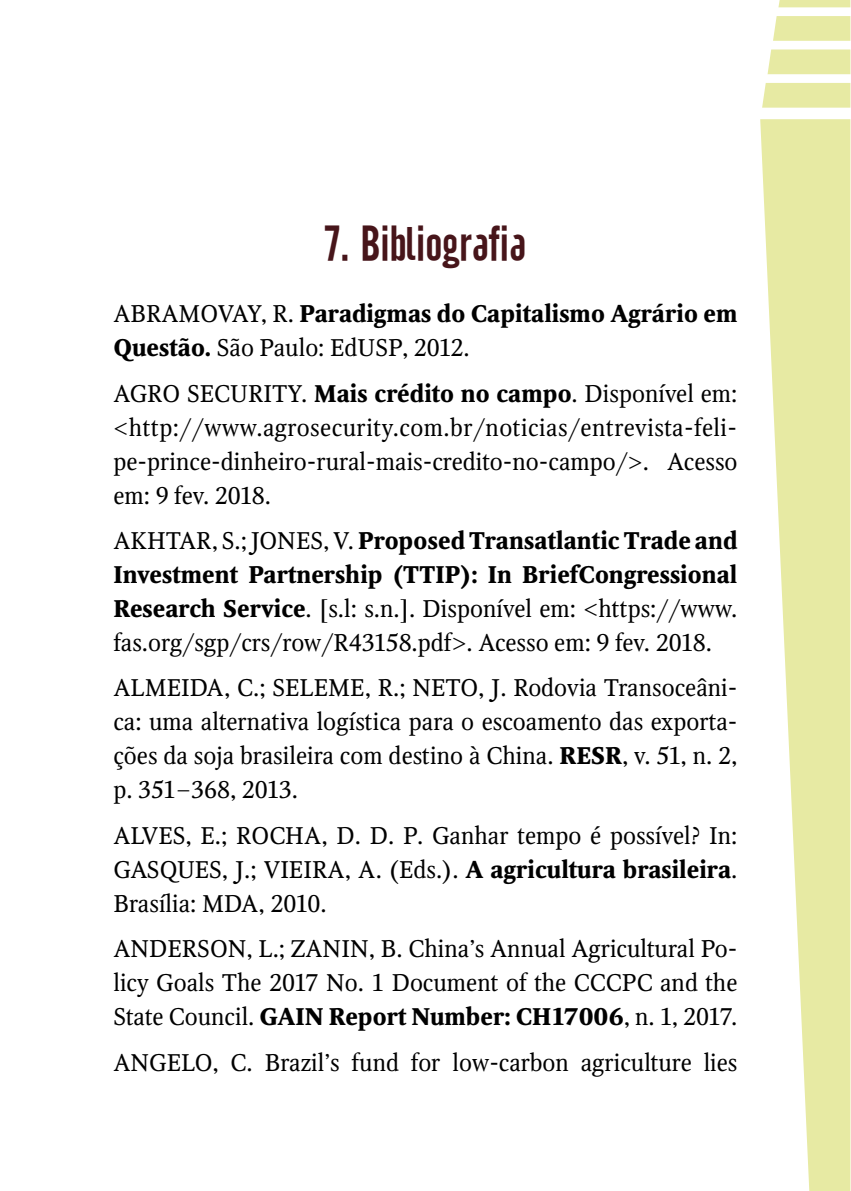
<style>
.page{position:relative;width:851px;height:1191px;background:#fff}
.page>*{position:absolute;margin:0;border:0;box-sizing:border-box;transform-origin:0 0}
.t1{font:48px "Cafeta";color:#47151a}
.t2{font:24px/34px "Octava";color:#000;text-align:justify}
.t3{font:700 24px/34px "Octava";color:#000}
.s1{font-weight:400}
.s2{font-weight:700}
</style>
<div class="page">
<div style="left:762px;top:83px;width:88px;height:25px;background:#e7eaa3"></div>
<svg style="left:767px;top:49px;width:83px;height:25px;background:#e8eaa7"></svg>
<div style="left:773px;top:16px;width:77px;height:25px;background:#e7eaa3"></div>
<svg style="left:778px;top:0;width:72px;height:7px"></svg>
<svg style="left:760px;top:119px;width:90px;height:1072px;fill:#e7eaa3"></svg>
<h1 class="t1" style="left:324px;top:216px;width:203px">7. Bibliografia</h1>
<p class="t3" style="left:113px;top:297px;width:625px"><span class="s1">ABRAMOVAY, R.</span> Paradigmas do Capitalismo Agrário em<br>Questão. <span class="s1">São Paulo: EdUSP, 2012.</span></p>
<p class="t2" style="left:113px;top:376px;width:625px">AGRO SECURITY. <span class="s2">Mais crédito no campo</span>. Disponível em: &lt;http://www.agrosecurity.com.br/noticias/entrevista-feli&shy;pe-prince-dinheiro-rural-mais-credito-no-campo/&gt;. Acesso em: 9 fev. 2018.</p>
<p class="t2" style="left:113px;top:523px;width:625px">AKHTAR, S.; JONES, V. <span class="s2">Proposed Transatlantic Trade and Investment Partnership (TTIP): In BriefCongressional Research Service</span>. [s.l: s.n.]. Disponível em: &lt;https://www. fas.org/sgp/crs/row/R43158.pdf&gt;. Acesso em: 9 fev. 2018.</p>
<p class="t2" style="left:113px;top:671px;width:625px">ALMEIDA, C.; SELEME, R.; NETO, J. Rodovia Transoceâni&shy;ca: uma alternativa logística para o escoamento das exporta&shy;ções da soja brasileira com destino à China. <span class="s2">RESR</span>, v. 51, n. 2, p. 351–368, 2013.</p>
<p class="t2" style="left:113px;top:818px;width:625px">ALVES, E.; ROCHA, D. D. P. Ganhar tempo é possível? In:<br>GASQUES, J.; VIEIRA, A. (Eds.). <span class="s2">A agricultura brasileira</span>.<br>Brasília: MDA, 2010.</p>
<p class="t2" style="left:113px;top:931px;width:625px">ANDERSON, L.; ZANIN, B. China’s Annual Agricultural Po&shy;licy Goals The 2017 No. 1 Document of the CCCPC and the State Council. <span class="s2">GAIN Report Number: CH17006</span>, n. 1, 2017.</p>
<p class="t2" style="left:113px;top:1045px;width:625px">ANGELO, C. Brazil’s fund for low-carbon agriculture lies</p>
</div>
